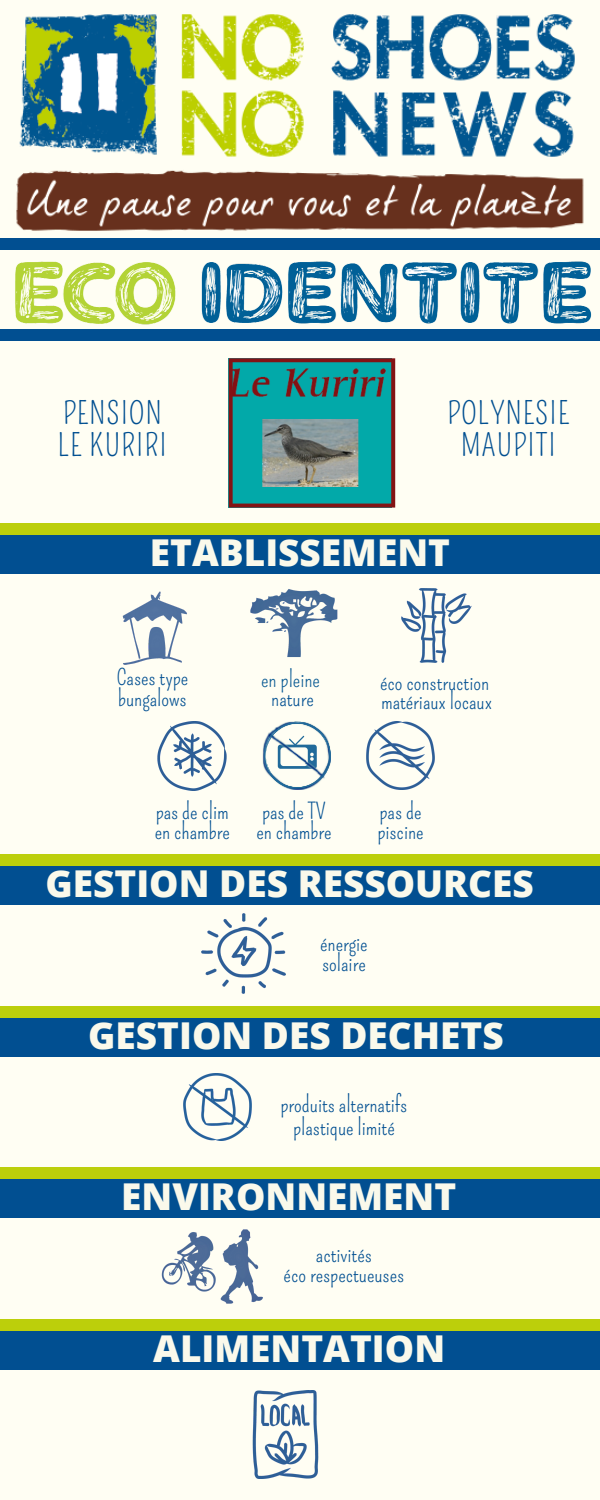
<style>
.page{position:relative;width:600px;height:1500px;background:#fffef3}
.page>*{position:absolute;margin:0;border:0;box-sizing:border-box;transform-origin:0 0}
.t1{font:800 37px "Open Sans";color:#faf9eb}
.t2{font:30.3px "Pompiere";letter-spacing:.04em;color:#014f91}
.t3{font:22px "Pompiere";color:#014f91}
.t4{font:22px "Pompiere";color:#065892}
</style>
<div class="page">
<div style="left:0;top:1320px;width:600px;height:50px;background:#014f91"></div>
<div style="left:0;top:1320px;width:600px;height:11px;background:#bccf0b"></div>
<div style="left:0;top:1007px;width:600px;height:50px;background:#014f91"></div>
<div style="left:0;top:1007px;width:600px;height:11px;background:#bccf0b"></div>
<div style="left:0;top:1167px;width:600px;height:50px;background:#014f91"></div>
<div style="left:0;top:1167px;width:600px;height:11px;background:#bccf0b"></div>
<div style="left:0;top:855px;width:600px;height:50px;background:#014f91"></div>
<div style="left:0;top:855px;width:600px;height:11px;background:#bccf0b"></div>
<div style="left:0;top:523px;width:600px;height:51px;background:#014f91"></div>
<div style="left:0;top:523px;width:600px;height:12px;background:#bccf0b"></div>
<img style="left:16px;top:14px;width:568px;height:217px">
<img style="left:15px;top:261px;width:577px;height:64px">
<div style="left:0;top:238px;width:600px;height:12px;background:#014f91"></div>
<div style="left:0;top:330px;width:600px;height:11px;background:#014f91"></div>
<svg style="left:229px;top:358px;width:166px;height:150px;background:#388d8c"></svg>
<img style="left:401px;top:589px;width:71px;height:74px">
<img style="left:367px;top:722px;width:67px;height:67px">
<img style="left:158px;top:722px;width:69px;height:69px">
<img style="left:262px;top:743px;width:2px;height:25px">
<svg style="left:264px;top:721px;width:67px;height:69px"></svg>
<img style="left:250px;top:589px;width:88px;height:69px">
<img style="left:122px;top:591px;width:65px;height:74px">
<img style="left:201px;top:913px;width:84px;height:81px">
<img style="left:184px;top:1073px;width:67px;height:68px">
<img style="left:155px;top:1217px;width:124px;height:87px">
<img style="left:252px;top:1391px;width:67px;height:88px">
<p class="t2" style="left:63px;top:396px;width:100px">PENSION</p>
<p class="t2" style="left:58px;top:427px;width:110px">LE KURIRI</p>
<p class="t2" style="left:448px;top:396px;width:123px">POLYNESIE</p>
<p class="t2" style="left:461px;top:427px;width:96px">MAUPITI</p>
<p class="t1" style="left:150px;top:527px;width:302px">ETABLISSEMENT</p>
<p class="t3" style="left:117px;top:665px;width:73px">Cases type</p>
<p class="t3" style="left:118px;top:685px;width:70px">bungalows</p>
<p class="t4" style="left:261px;top:666px;width:60px">en pleine</p>
<p class="t3" style="left:271px;top:685px;width:44px">nature</p>
<p class="t3" style="left:380px;top:669px;width:111px">éco construction</p>
<p class="t3" style="left:381px;top:689px;width:113px">matériaux locaux</p>
<p class="t3" style="left:156px;top:799px;width:75px">pas de clim</p>
<p class="t3" style="left:155px;top:819px;width:77px">en chambre</p>
<p class="t3" style="left:262px;top:799px;width:65px">pas de TV</p>
<p class="t3" style="left:256px;top:819px;width:77px">en chambre</p>
<p class="t3" style="left:380px;top:799px;width:43px">pas de</p>
<p class="t3" style="left:377px;top:819px;width:48px">piscine</p>
<p class="t1" style="left:46px;top:858px;width:490px">GESTION DES RESSOURCES</p>
<p class="t3" style="left:320px;top:930px;width:49px">énergie</p>
<p class="t3" style="left:322px;top:951px;width:45px">solaire</p>
<p class="t1" style="left:88px;top:1010px;width:417px">GESTION DES DECHETS</p>
<p class="t3" style="left:281px;top:1091px;width:128px">produits alternatifs</p>
<p class="t3" style="left:293px;top:1115px;width:103px">plastique limité</p>
<p class="t1" style="left:121px;top:1170px;width:336px">ENVIRONNEMENT</p>
<p class="t3" style="left:316px;top:1241px;width:58px">activités</p>
<p class="t3" style="left:284px;top:1262px;width:122px">éco respectueuses</p>
<p class="t1" style="left:153px;top:1322px;width:293px">ALIMENTATION</p>
</div>
